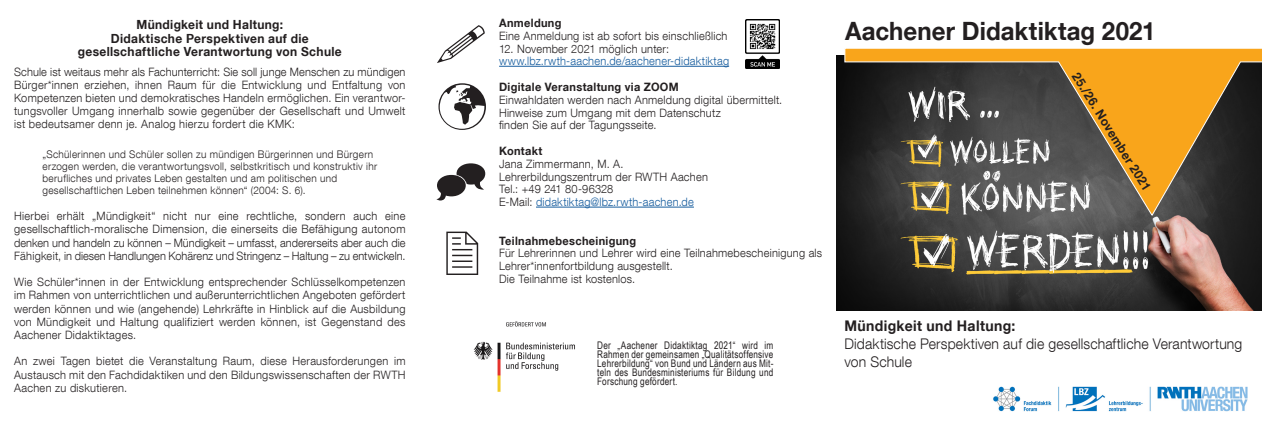
<style>
.page{position:relative;width:1262px;height:431px;background:#fff}
.page>*{position:absolute;margin:0;border:0;box-sizing:border-box;transform-origin:0 0}
.t1{font:700 25.2px "Helvetica Neue LT Com";letter-spacing:.005em;color:#231f20;scale:.95 1}
.t2{font:300 14.7px/18px "Helvetica Neue LT Com";letter-spacing:.01em;color:#231f20;scale:.95 1}
.t3{font:700 14.7px "Helvetica Neue LT Com";letter-spacing:.025em;color:#231f20;scale:.95 1}
.t4{font:700 12.6px "Helvetica Neue LT Com";letter-spacing:.025em;color:#231f20;scale:.95 1}
.t5{font:300 11.6px/13.2px "Helvetica Neue LT Com";letter-spacing:.02em;color:#231f20;text-align:justify;scale:.95 1}
.t6{font:300 11.6px/12.8px "Helvetica Neue LT Com";letter-spacing:.02em;color:#175d9e;scale:.95 1}
.t7{font:700 11.6px "Helvetica Neue LT Com";letter-spacing:.03em;color:#231f20;scale:.95 1}
.t8{font:300 10.5px/12px "Helvetica Neue LT Com";letter-spacing:.03em;color:#231f20;scale:.95 1}
.t9{font:10.5px/9px "Arial Narrow";letter-spacing:.02em;color:#231f20;text-align:justify;scale:.95 1}
.s1{color:#231f20}
.s2{font-weight:700}
</style>
<div class="page">
<img style="left:836px;top:55px;width:425px;height:255px">
<img style="left:993px;top:386px;width:254px;height:26px">
<hr style="left:499px;top:66px;width:230px;height:1px;background:#175d9e">
<hr style="left:536px;top:207px;width:158px;height:1px;background:#175d9e">
<svg style="left:843px;top:48px;width:418px;height:168px;background:#7b643d"></svg>
<img style="left:473px;top:321px;width:102px;height:71px">
<img style="left:745px;top:19px;width:34px;height:49px">
<p class="t4" style="left:136px;top:17px;width:156px">Mündigkeit und Haltung:</p>
<p class="t4" style="left:111px;top:30px;width:210px">Didaktische Perspektiven auf die</p>
<p class="t4" style="left:78px;top:43px;width:279px">gesellschaftliche Verantwortung von Schule</p>
<p class="t5" style="left:14px;top:65px;width:413px">Schule ist weitaus mehr als Fachunterricht: Sie soll junge Menschen zu mündigen Bürger*innen erziehen, ihnen Raum für die Entwicklung und Entfaltung von Kompetenzen bieten und demokratisches Handeln ermöglichen. Ein verantwor&shy;tungsvoller Umgang innerhalb sowie gegenüber der Gesellschaft und Umwelt ist bedeutsamer denn je. Analog hierzu fordert die KMK:</p>
<p class="t8" style="left:43px;top:148px;width:354px">„Schülerinnen und Schüler sollen zu mündigen Bürgerinnen und Bürgern erzogen werden, die verantwortungsvoll, selbstkritisch und konstruktiv ihr berufliches und privates Leben gestalten und am politischen und gesellschaftlichen Leben teilnehmen können“ (2004: S. 6).</p>
<p class="t5" style="left:14px;top:209px;width:413px">Hierbei erhält „Mündigkeit“ nicht nur eine rechtliche, sondern auch eine gesellschaftlich-moralische Dimension, die einerseits die Befähigung autonom denken und handeln zu können – Mündigkeit – umfasst, andererseits aber auch die Fähigkeit, in diesen Handlungen Kohärenz und Stringenz – Haltung – zu entwickeln.</p>
<p class="t5" style="left:14px;top:275px;width:413px">Wie Schüler*innen in der Entwicklung entsprechender Schlüsselkompetenzen im Rahmen von unterrichtlichen und außerunterrichtlichen Angeboten gefördert werden können und wie (angehende) Lehrkräfte in Hinblick auf die Ausbildung von Mündigkeit und Haltung qualifiziert werden können, ist Gegenstand des Aachener Didaktiktages.</p>
<p class="t5" style="left:14px;top:354px;width:413px">An zwei Tagen bietet die Veranstaltung Raum, diese Herausforderungen im Austausch mit den Fachdidaktiken und den Bildungswissenschaften der RWTH Aachen zu diskutieren.</p>
<p class="t7" style="left:499px;top:16px;width:67px">Anmeldung</p>
<p class="t5" style="left:499px;top:29px;width:242px">Eine Anmeldung ist ab sofort bis einschließlich</p>
<p class="t6" style="left:499px;top:42px;width:244px"><span class="s1">12. November 2021 möglich unter: </span>www.lbz.rwth-aachen.de/aachener-didaktiktag</p>
<p class="t5" style="left:499px;top:80px;width:299px;line-height:12.8px"><span class="s2">Digitale Veranstaltung via ZOOM<br></span>Einwahldaten werden nach Anmeldung digital übermittelt.</p>
<p class="t5" style="left:499px;top:106px;width:235px;line-height:12.8px">Hinweise zum Umgang mit dem Datenschutz finden Sie auf der Tagungsseite.</p>
<p class="t7" style="left:499px;top:144px;width:47px">Kontakt</p>
<p class="t5" style="left:499px;top:157px;width:221px;line-height:12.8px;text-align:left">Jana Zimmermann, M. A.<br>Lehrerbildungszentrum der RWTH Aachen<br>Tel.: +49 241 80-96328</p>
<p class="t6" style="left:499px;top:195px;width:206px"><span class="s1">E-Mail:</span> didaktiktag@lbz.rwth-aachen.de</p>
<p class="t7" style="left:499px;top:233px;width:146px">Teilnahmebescheinigung</p>
<p class="t5" style="left:499px;top:247px;width:341px;line-height:12.8px;text-align:left">Für Lehrerinnen und Lehrer wird eine Teilnahmebescheinigung als<br>Lehrer*innenfortbildung ausgestellt.<br>Die Teilnahme ist kostenlos.</p>
<p class="t9" style="left:597px;top:340px;width:187px">Der „Aachener Didaktiktag 2021“ wird im Rahmen der gemeinsamen „Qualitätsoffensive Lehrerbildung“ von Bund und Ländern aus Mit&shy;teln des Bundesministeriums für Bildung und Forschung gefördert.</p>
<p class="t1" style="left:845px;top:15px;width:328px">Aachener Didaktiktag 2021</p>
<p class="t4" style="left:1082px;top:69px;width:145px;rotate:58deg">25./26. November 2021</p>
<p class="t3" style="left:844px;top:317px;width:181px">Mündigkeit und Haltung:</p>
<p class="t2" style="left:844px;top:335px;width:420px">Didaktische Perspektiven auf die gesellschaftliche Verantwortung von Schule</p>
</div>
